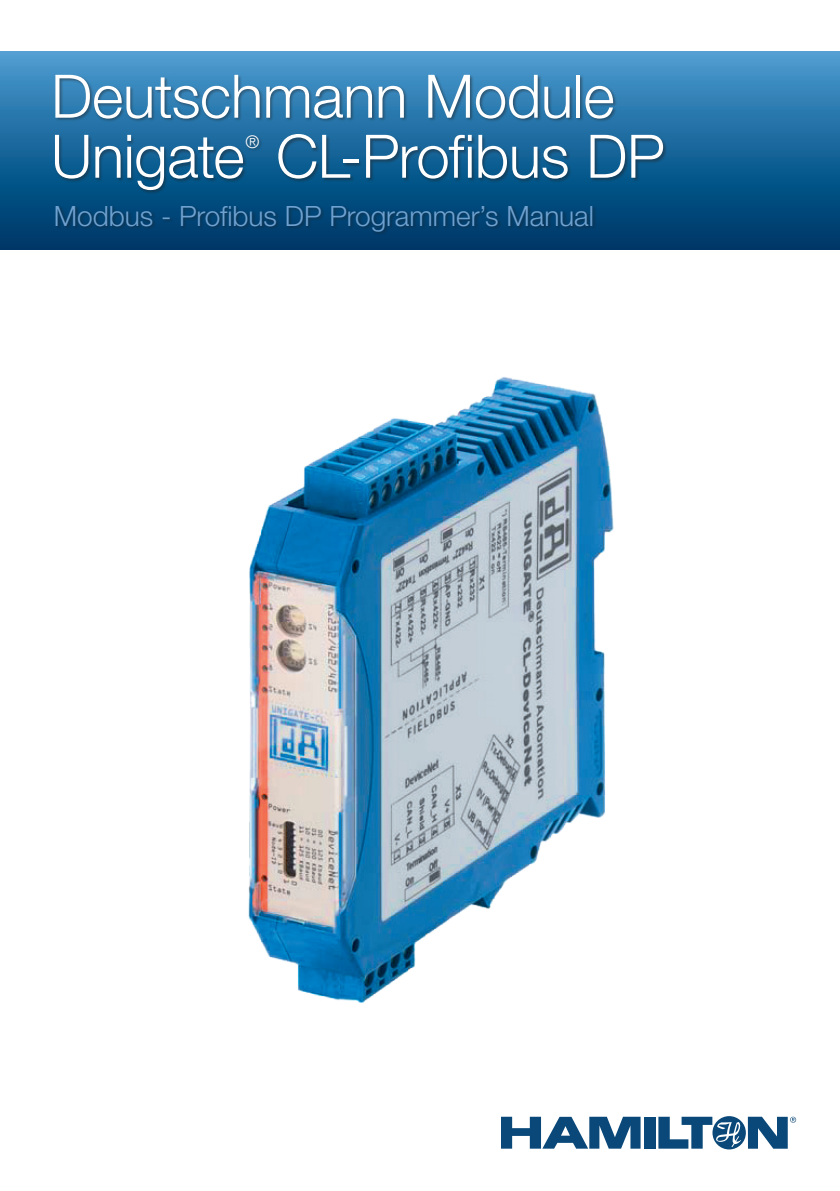
<style>
.page{position:relative;width:840px;height:1191px;background:#fff}
.page>*{position:absolute;margin:0;border:0;box-sizing:border-box;transform-origin:0 0}
.t1{font:300 60px/60px "Helvetica Neue LT Pro";letter-spacing:-.005em;color:#fff}
.t2{font:300 28px "Helvetica Neue LT Pro";color:#70a2d1}
.t3{font:300 17.4px "Helvetica Neue LT Pro";color:#fff}
</style>
<div class="page">
<img style="left:248px;top:377px;width:366px;height:626px">
<div style="left:0;top:51px;width:839px;height:198px;background:linear-gradient(to bottom,#489bd1,#003465)"></div>
<div style="left:55px;top:75px;width:612px;height:160px;background:#231f20;opacity:.46"></div>
<div style="left:643px;top:1116px;width:11px;height:32px;background:#094879"></div>
<svg style="left:501px;top:1116px;width:139px;height:32px"></svg>
<svg style="left:658px;top:1116px;width:137px;height:33px"></svg>
<p class="t1" style="left:51px;top:65px;width:564px">Deutschmann Module<br>Unigate</p>
<p class="t3" style="left:245px;top:131px;width:15px">®</p>
<p class="t1" style="left:276px;top:125px;width:390px">CL-Profibus DP</p>
<p class="t2" style="left:54px;top:199px;width:541px">Modbus - Profibus DP Programmer’s Manual</p>
</div>
